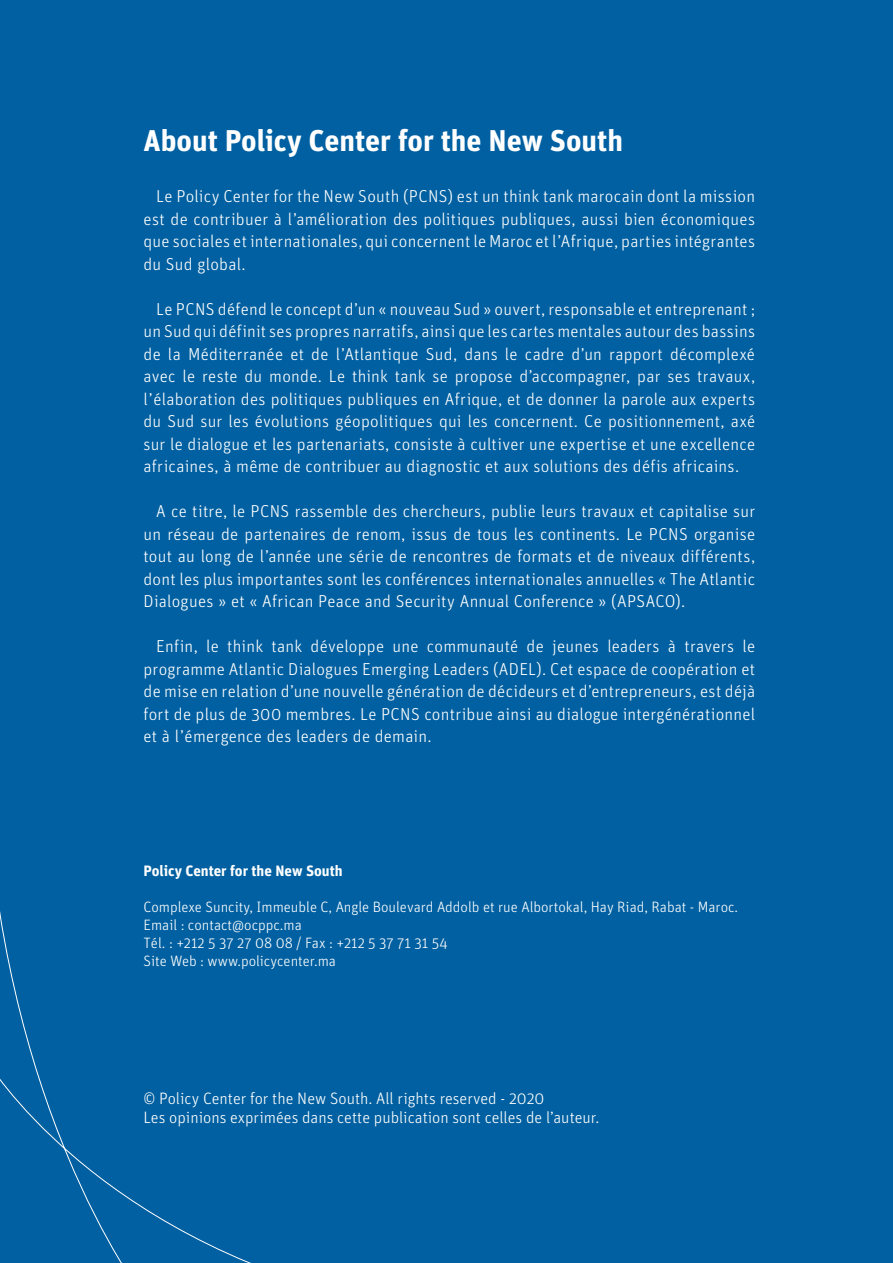
<style>
.page{position:relative;width:893px;height:1263px;background:#0060a1}
.page>*{position:absolute;margin:0;border:0;box-sizing:border-box;transform-origin:0 0}
.t1{font:700 30px "Unit Pro";color:#fff}
.t2{font:300 17.25px/22.5px "Unit Pro";letter-spacing:.015em;color:#fff;text-align:justify}
.t3{font:300 16.5px/19.8px "Unit Pro";color:#fff}
.t4{font:300 15px/18px "Unit Pro";color:#fff}
.t5{font:700 15px "Unit Pro";color:#fff}
</style>
<div class="page">
<svg style="left:0;top:911px;width:251px;height:352px"></svg>
<h1 class="t1" style="left:144px;top:121px;width:481px">About Policy Center for the New South</h1>
<p class="t2" style="left:144px;top:185px;width:613px;text-indent:13px">Le Policy Center for the New South (PCNS) est un think tank marocain dont la mission est de contribuer à l’amélioration des politiques publiques, aussi bien économiques que sociales et internationales, qui concernent le Maroc et l’Afrique, parties intégrantes du Sud global.</p>
<p class="t2" style="left:144px;top:298px;width:613px;text-indent:13px">Le PCNS défend le concept d’un « nouveau Sud » ouvert, responsable et entreprenant ; un Sud qui définit ses propres narratifs, ainsi que les cartes mentales autour des bassins de la Méditerranée et de l’Atlantique Sud, dans le cadre d’un rapport décomplexé avec le reste du monde. Le think tank se propose d’accompagner, par ses travaux, l’élaboration des politiques publiques en Afrique, et de donner la parole aux experts du Sud sur les évolutions géopolitiques qui les concernent. Ce positionnement, axé sur le dialogue et les partenariats, consiste à cultiver une expertise et une excellence africaines, à même de contribuer au diagnostic et aux solutions des défis africains.</p>
<p class="t2" style="left:144px;top:500px;width:613px;text-indent:13px">A ce titre, le PCNS rassemble des chercheurs, publie leurs travaux et capitalise sur un réseau de partenaires de renom, issus de tous les continents. Le PCNS organise tout au long de l’année une série de rencontres de formats et de niveaux différents, dont les plus importantes sont les conférences internationales annuelles « The Atlantic Dialogues » et « African Peace and Security Annual Conference » (APSACO).</p>
<p class="t2" style="left:144px;top:635px;width:613px;text-indent:13px">Enfin, le think tank développe une communauté de jeunes leaders à travers le programme Atlantic Dialogues Emerging Leaders (ADEL). Cet espace de coopération et de mise en relation d’une nouvelle génération de décideurs et d’entrepreneurs, est déjà fort de plus de 300 membres. Le PCNS contribue ainsi au dialogue intergénérationnel et à l’émergence des leaders de demain.</p>
<p class="t5" style="left:144px;top:861px;width:201px">Policy Center for the New South</p>
<p class="t4" style="left:144px;top:898px;width:596px">Complexe Suncity, Immeuble C, Angle Boulevard Addolb et rue Albortokal, Hay Riad, Rabat - Maroc.<br>Email : contact@ocppc.ma<br>Tél. : +212 5 37 27 08 08 / Fax : +212 5 37 71 31 54<br>Site Web : www.policycenter.ma</p>
<p class="t3" style="left:144px;top:1088px;width:457px">© Policy Center for the New South. All rights reserved - 2020<br>Les opinions exprimées dans cette publication sont celles de l’auteur.</p>
</div>
